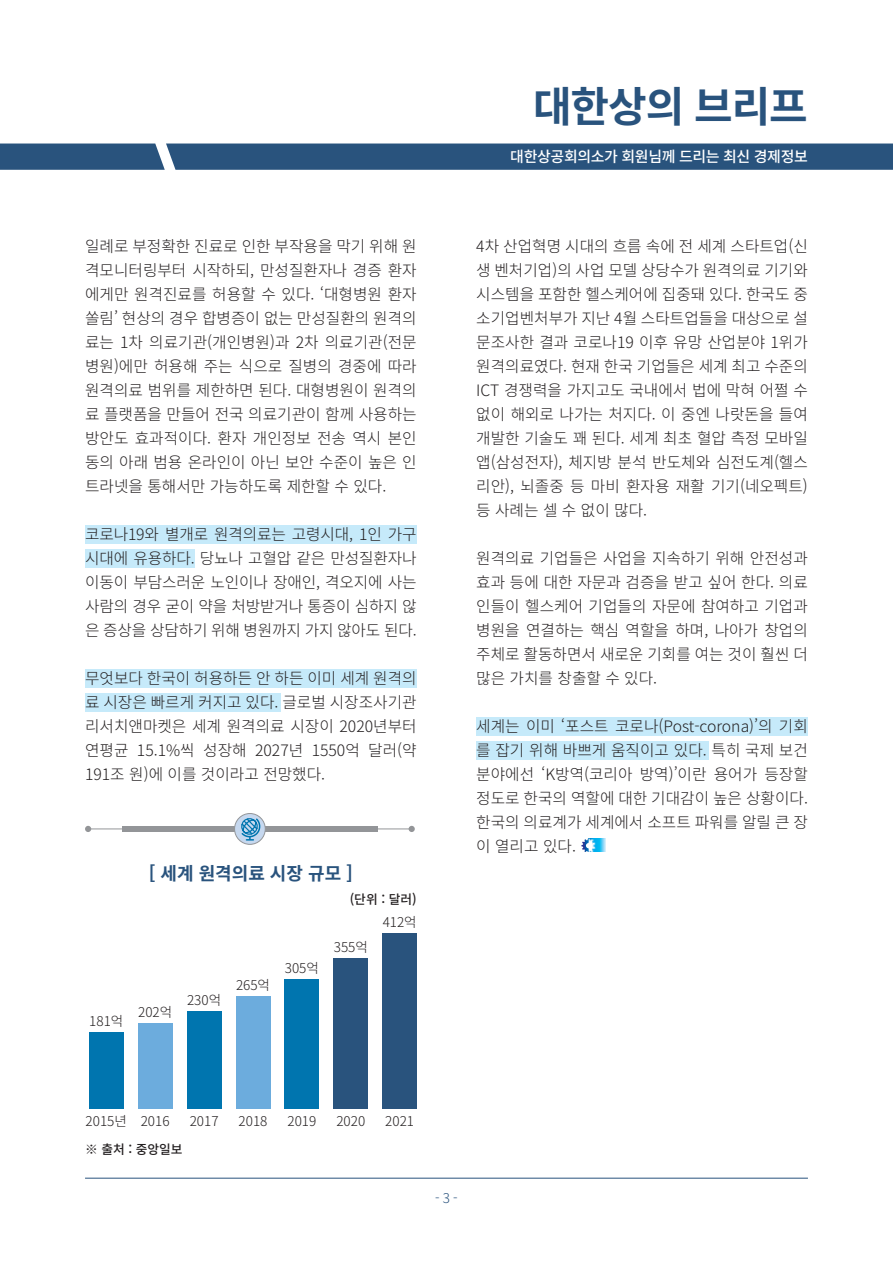
<style>
.page{position:relative;width:893px;height:1263px;background:#fff}
.page>*{position:absolute;margin:0;border:0;box-sizing:border-box;transform-origin:0 0}
.t1{font:700 42px "Source Han Sans K";letter-spacing:-.025em;color:#29537d}
.t2{font:700 18px "Noto Sans CJ Kkr";color:#29537d}
.t3{font:300 15.75px/24px "Noto Sans CJ Kkr";color:#231f20;text-align:justify}
.t4{font:500 15px "Source Han Sans K";letter-spacing:-.025em;color:#fff}
.t5{font:300 13.5px "Noto Sans CJ Kkr";color:#231f20}
.t6{font:300 13.5px "Noto Sans CJ Kkr";color:#29537d}
.t7{font:500 12.75px "Noto Sans CJ Kkr";color:#231f20}
</style>
<div class="page">
<div style="left:85px;top:525px;width:332px;height:18px;background:#c6eafa"></div>
<div style="left:85px;top:669px;width:332px;height:18px;background:#c6eafa"></div>
<div style="left:476px;top:717px;width:332px;height:18px;background:#c6eafa"></div>
<div style="left:85px;top:549px;width:110px;height:18px;background:#c6eafa"></div>
<div style="left:85px;top:693px;width:195px;height:18px;background:#c6eafa"></div>
<div style="left:476px;top:741px;width:232px;height:18px;background:#c6eafa"></div>
<div style="left:0;top:144px;width:893px;height:26px;background:#29537d"></div>
<hr style="left:85px;top:1178px;width:723px;height:1px;background:#29537d">
<svg style="left:596px;top:839px;width:9px;height:13px"></svg>
<svg style="left:581px;top:838px;width:15px;height:14px"></svg>
<svg style="left:85px;top:826px;width:6px;height:6px"></svg>
<svg style="left:409px;top:826px;width:6px;height:6px"></svg>
<hr style="left:88px;top:829px;width:323px;height:1px;background:#939598">
<div style="left:122px;top:826px;width:256px;height:5px;background:#939598"></div>
<svg style="left:235px;top:813px;width:30px;height:31px"></svg>
<div style="left:234px;top:813px;width:31px;height:31px;border:1px solid #939598;border-radius:50%"></div>
<svg style="left:239px;top:816px;width:22px;height:24px"></svg>
<div style="left:89px;top:1032px;width:34px;height:77px;background:#0075af"></div>
<div style="left:138px;top:1023px;width:34px;height:86px;background:#6cacdd"></div>
<div style="left:187px;top:1011px;width:34px;height:98px;background:#0075af"></div>
<div style="left:236px;top:996px;width:34px;height:113px;background:#6cacdd"></div>
<div style="left:285px;top:979px;width:34px;height:130px;background:#0075af"></div>
<div style="left:334px;top:958px;width:34px;height:151px;background:#29537d"></div>
<div style="left:383px;top:933px;width:34px;height:176px;background:#29537d"></div>
<p class="t3" style="left:85px;top:235px;width:333px">일례로 부정확한 진료로 인한 부작용을 막기 위해 원 격모니터링부터 시작하되, 만성질환자나 경증 환자 에게만 원격진료를 허용할 수 있다. ‘대형병원 환자 쏠림’ 현상의 경우 합병증이 없는 만성질환의 원격의 료는 1차 의료기관(개인병원)과 2차 의료기관(전문 병원)에만 허용해 주는 식으로 질병의 경중에 따라 원격의료 범위를 제한하면 된다. 대형병원이 원격의 료 플랫폼을 만들어 전국 의료기관이 함께 사용하는 방안도 효과적이다. 환자 개인정보 전송 역시 본인 동의 아래 범용 온라인이 아닌 보안 수준이 높은 인 트라넷을 통해서만 가능하도록 제한할 수 있다.</p>
<p class="t3" style="left:85px;top:523px;width:333px">코로나19와 별개로 원격의료는 고령시대, 1인 가구 시대에 유용하다. 당뇨나 고혈압 같은 만성질환자나 이동이 부담스러운 노인이나 장애인, 격오지에 사는 사람의 경우 굳이 약을 처방받거나 통증이 심하지 않 은 증상을 상담하기 위해 병원까지 가지 않아도 된다.</p>
<p class="t3" style="left:85px;top:667px;width:333px">무엇보다 한국이 허용하든 안 하든 이미 세계 원격의 료 시장은 빠르게 커지고 있다. 글로벌 시장조사기관 리서치앤마켓은 세계 원격의료 시장이 2020년부터 연평균 15.1%씩 성장해 2027년 1550억 달러(약 191조 원)에 이를 것이라고 전망했다.</p>
<p class="t2" style="left:149px;top:863px;width:206px">[ 세계 원격의료 시장 규모 ]</p>
<p class="t7" style="left:350px;top:892px;width:68px">(단위 : 달러)</p>
<p class="t5" style="left:89px;top:1013px;width:36px">181억</p>
<p class="t5" style="left:138px;top:1004px;width:36px">202억</p>
<p class="t5" style="left:187px;top:992px;width:36px">230억</p>
<p class="t5" style="left:236px;top:978px;width:36px">265억</p>
<p class="t5" style="left:285px;top:961px;width:36px">305억</p>
<p class="t5" style="left:334px;top:939px;width:36px">355억</p>
<p class="t5" style="left:383px;top:915px;width:36px">412억</p>
<p class="t1" style="left:533px;top:83px;width:276px">대한상의 브리프</p>
<p class="t4" style="left:510px;top:148px;width:299px">대한상공회의소가 회원님께 드리는 최신 경제정보</p>
<p class="t3" style="left:476px;top:235px;width:333px">4차 산업혁명 시대의 흐름 속에 전 세계 스타트업(신 생 벤처기업)의 사업 모델 상당수가 원격의료 기기와 시스템을 포함한 헬스케어에 집중돼 있다. 한국도 중 소기업벤처부가 지난 4월 스타트업들을 대상으로 설 문조사한 결과 코로나19 이후 유망 산업분야 1위가 원격의료였다. 현재 한국 기업들은 세계 최고 수준의 ICT 경쟁력을 가지고도 국내에서 법에 막혀 어쩔 수 없이 해외로 나가는 처지다. 이 중엔 나랏돈을 들여 개발한 기술도 꽤 된다. 세계 최초 혈압 측정 모바일 앱(삼성전자), 체지방 분석 반도체와 심전도계(헬스 리안), 뇌졸중 등 마비 환자용 재활 기기(네오펙트) 등 사례는 셀 수 없이 많다.</p>
<p class="t3" style="left:476px;top:547px;width:333px">원격의료 기업들은 사업을 지속하기 위해 안전성과 효과 등에 대한 자문과 검증을 받고 싶어 한다. 의료 인들이 헬스케어 기업들의 자문에 참여하고 기업과 병원을 연결하는 핵심 역할을 하며, 나아가 창업의 주체로 활동하면서 새로운 기회를 여는 것이 훨씬 더 많은 가치를 창출할 수 있다.</p>
<p class="t3" style="left:476px;top:715px;width:333px">세계는 이미 ‘포스트 코로나(Post-corona)’의 기회 를 잡기 위해 바쁘게 움직이고 있다. 특히 국제 보건 분야에선 ‘K방역(코리아 방역)’이란 용어가 등장할 정도로 한국의 역할에 대한 기대감이 높은 상황이다. 한국의 의료계가 세계에서 소프트 파워를 알릴 큰 장 이 열리고 있다.</p>
<p class="t5" style="left:86px;top:1113px;width:43px">2015년</p>
<p class="t5" style="left:141px;top:1113px;width:30px">2016</p>
<p class="t7" style="left:85px;top:1142px;width:99px">※ 출처 : 중앙일보</p>
<p class="t5" style="left:190px;top:1113px;width:30px">2017</p>
<p class="t5" style="left:239px;top:1113px;width:30px">2018</p>
<p class="t5" style="left:287px;top:1113px;width:30px">2019</p>
<p class="t5" style="left:336px;top:1113px;width:30px">2020</p>
<p class="t5" style="left:385px;top:1113px;width:30px">2021</p>
<p class="t6" style="left:435px;top:1190px;width:24px">- 3 -</p>
</div>
